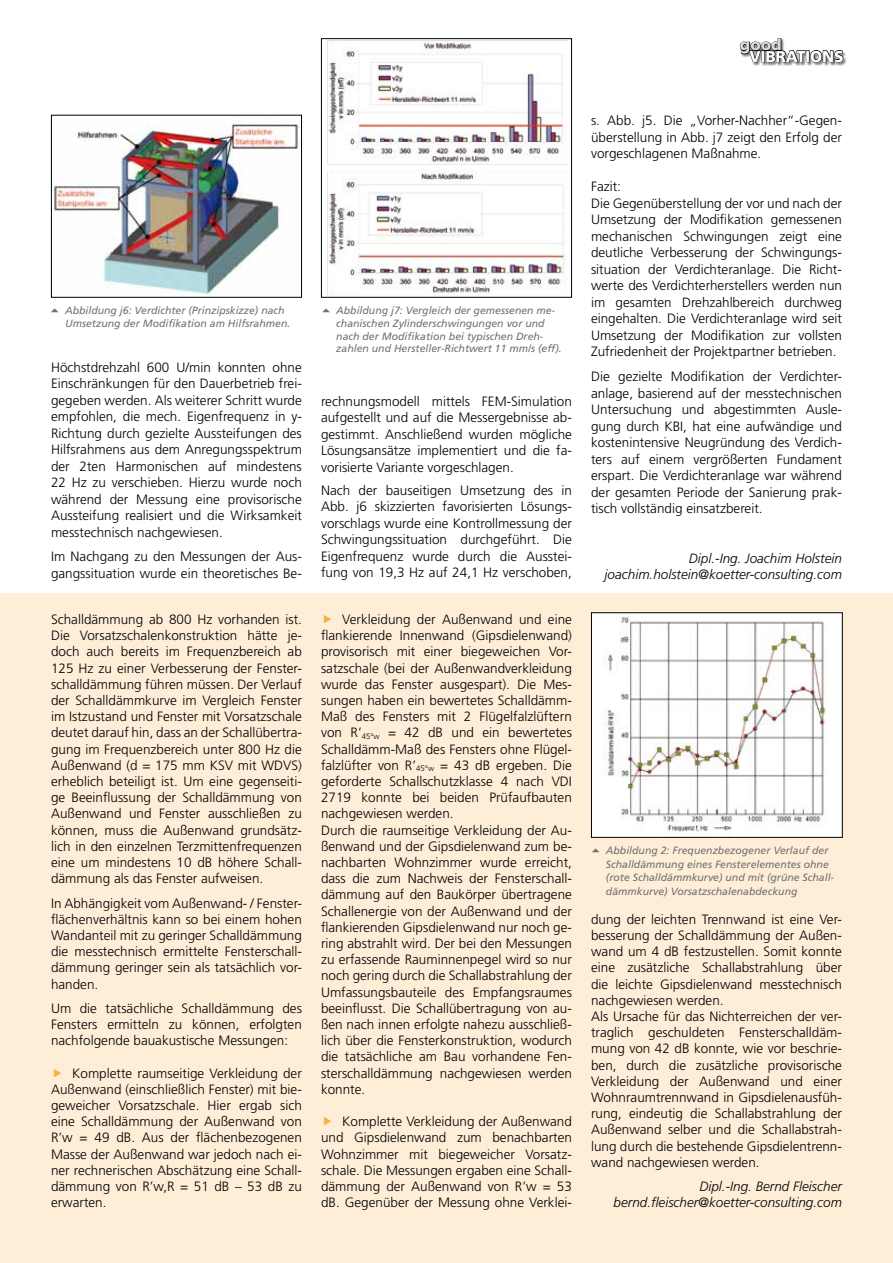
<style>
.page{position:relative;width:893px;height:1263px;background:#fff}
.page>*{position:absolute;margin:0;border:0;box-sizing:border-box;transform-origin:0 0}
.t1{font:900 15.45px "Frutiger";letter-spacing:-.01em;color:#fff}
.t2{font:900 15.45px "Frutiger";color:#d9dadb}
.t3{font:300 13.5px/16.2px "Frutiger";color:#000;text-align:justify}
.t4{font:italic 300 13.5px/16.2px "Frutiger";color:#000;text-align:right}
.t5{font:italic 10.5px/12.6px "Frutiger";color:#707172}
</style>
<div class="page">
<div style="left:0;top:593px;width:893px;height:670px;background:#feeed7"></div>
<img style="left:327px;top:40px;width:241px;height:255px">
<div style="left:321px;top:38px;width:251px;height:260px;border:1px solid #000"></div>
<div style="left:740px;top:38px;width:107px;height:28px;background:#000;opacity:.5"></div>
<svg style="left:740px;top:38px;width:103px;height:27px"></svg>
<img style="left:53px;top:117px;width:247px;height:177px">
<div style="left:51px;top:115px;width:251px;height:183px;border:1px solid #000"></div>
<div style="left:591px;top:613px;width:251px;height:224px;background:#fff"></div>
<img style="left:605px;top:617px;width:222px;height:219px">
<div style="left:591px;top:612px;width:252px;height:226px;border:1px solid #000"></div>
<p class="t2" style="left:740px;top:36px;width:43px">GOOD</p>
<p class="t1" style="left:749px;top:47px;width:96px">VIBRATIONS</p>
<p class="t5" style="left:65px;top:304px;width:227px">Abbildung j6: Verdichter (Prinzipskizze) nach<br>Umsetzung der Modifikation am Hilfsrahmen.</p>
<p class="t3" style="left:51px;top:359px;width:252px">Höchstdrehzahl 600 U/min konnten ohne Einschränkungen für den Dauerbetrieb frei&shy;gegeben werden. Als weiterer Schritt wurde empfohlen, die mech. Eigenfrequenz in y-Richtung durch gezielte Aussteifungen des Hilfsrahmens aus dem Anregungsspektrum der 2ten Harmonischen auf mindestens 22 Hz zu verschieben. Hierzu wurde noch während der Messung eine provisorische Aussteifung realisiert und die Wirksamkeit messtechnisch nachgewiesen.</p>
<p class="t3" style="left:51px;top:548px;width:252px">Im Nachgang zu den Messungen der Aus&shy;gangssituation wurde ein theoretisches Be-</p>
<p class="t3" style="left:51px;top:611px;width:252px">Schalldämmung ab 800 Hz vorhanden ist.<br>Die Vorsatzschalenkonstruktion hätte je&shy;doch auch bereits im Frequenzbereich ab 125 Hz zu einer Verbesserung der Fenster&shy;schalldämmung führen müssen. Der Verlauf der Schalldämmkurve im Vergleich Fenster im Istzustand und Fenster mit Vorsatzschale deutet darauf hin, dass an der Schallübertra&shy;gung im Frequenzbereich unter 800 Hz die Außenwand (d = 175 mm KSV mit WDVS) erheblich beteiligt ist. Um eine gegenseiti&shy;ge Beeinflussung der Schalldämmung von Außenwand und Fenster ausschließen zu können, muss die Außenwand grundsätz&shy;lich in den einzelnen Terzmittenfrequenzen eine um mindestens 10 dB höhere Schall&shy;dämmung als das Fenster aufweisen.</p>
<p class="t3" style="left:51px;top:895px;width:252px">In Abhängigkeit vom Außenwand- / Fenster&shy;flächenverhältnis kann so bei einem hohen Wandanteil mit zu geringer Schalldämmung die messtechnisch ermittelte Fensterschall&shy;dämmung geringer sein als tatsächlich vor&shy;handen.</p>
<p class="t3" style="left:51px;top:1000px;width:252px">Um die tatsächliche Schalldämmung des Fensters ermitteln zu können, erfolgten nachfolgende bauakustische Messungen:</p>
<p class="t3" style="left:51px;top:1065px;width:252px;text-indent:21px">Komplette raumseitige Verkleidung der Außenwand (einschließlich Fenster) mit bie&shy;geweicher Vorsatzschale. Hier ergab sich eine Schalldämmung der Außenwand von R’w = 49 dB. Aus der flächenbezogenen Masse der Außenwand war jedoch nach ei&shy;ner rechnerischen Abschätzung eine Schall&shy;dämmung von R’w,R = 51 dB – 53 dB zu erwarten.</p>
<p class="t5" style="left:336px;top:304px;width:227px">Abbildung j7: Vergleich der gemessenen me&shy;chanischen Zylinderschwingungen vor und nach der Modifikation bei typischen Dreh&shy;zahlen und Hersteller-Richtwert 11 mm/s (eff).</p>
<p class="t3" style="left:321px;top:393px;width:252px">rechnungsmodell mittels FEM-Simulation aufgestellt und auf die Messergebnisse ab&shy;gestimmt. Anschließend wurden mögliche Lösungsansätze implementiert und die fa&shy;vorisierte Variante vorgeschlagen.</p>
<p class="t3" style="left:321px;top:482px;width:252px">Nach der bauseitigen Umsetzung des in Abb. j6 skizzierten favorisierten Lösungs&shy;vorschlags wurde eine Kontrollmessung der Schwingungssituation durchgeführt. Die Eigenfrequenz wurde durch die Ausstei&shy;fung von 19,3 Hz auf 24,1 Hz verschoben,</p>
<p class="t3" style="left:321px;top:611px;width:252px;text-align:left;text-indent:21px">Verkleidung der Außenwand und eine flankierende Innenwand (Gipsdielenwand) provisorisch mit einer biegeweichen Vor&shy;satzschale (bei der Außenwandverkleidung wurde das Fenster ausgespart). Die Mes&shy;sungen haben ein bewertetes Schalldämm-Maß des Fensters mit 2 Flügelfalzlüftern von R’<sub>45°w</sub> = 42 dB und ein bewertetes Schalldämm-Maß des Fensters ohne Flügel&shy;falzlüfter von R’<sub>45°w</sub> = 43 dB ergeben. Die geforderte Schallschutzklasse 4 nach VDI 2719 konnte bei beiden Prüfaufbauten nachgewiesen werden.<br>Durch die raumseitige Verkleidung der Au&shy;ßenwand und der Gipsdielenwand zum be&shy;nachbarten Wohnzimmer wurde erreicht, dass die zum Nachweis der Fensterschall&shy;dämmung auf den Baukörper übertragene Schallenergie von der Außenwand und der flankierenden Gipsdielenwand nur noch ge&shy;ring abstrahlt wird. Der bei den Messungen zu erfassende Rauminnenpegel wird so nur noch gering durch die Schallabstrahlung der Umfassungsbauteile des Empfangsraumes beeinflusst. Die Schallübertragung von au&shy;ßen nach innen erfolgte nahezu ausschließ&shy;lich über die Fensterkonstruktion, wodurch die tatsächliche am Bau vorhandene Fen&shy;sterschalldämmung nachgewiesen werden konnte.</p>
<p class="t3" style="left:321px;top:1113px;width:252px;text-indent:21px">Komplette Verkleidung der Außenwand und Gipsdielenwand zum benachbarten Wohnzimmer mit biegeweicher Vorsatz&shy;schale. Die Messungen ergaben eine Schall&shy;dämmung der Außenwand von R’w = 53 dB. Gegenüber der Messung ohne Verklei-</p>
<p class="t3" style="left:591px;top:112px;width:252px">s. Abb. j5. Die „Vorher-Nachher“-Gegen&shy;überstellung in Abb. j7 zeigt den Erfolg der vorgeschlagenen Maßnahme.</p>
<p class="t3" style="left:591px;top:178px;width:252px;text-align:left">Fazit:<br>Die Gegenüberstellung der vor und nach der Umsetzung der Modifikation gemessenen mechanischen Schwingungen zeigt eine deutliche Verbesserung der Schwingungs&shy;situation der Verdichteranlage. Die Richt&shy;werte des Verdichterherstellers werden nun im gesamten Drehzahlbereich durchweg eingehalten. Die Verdichteranlage wird seit Umsetzung der Modifikation zur vollsten Zufriedenheit der Projektpartner betrieben.</p>
<p class="t3" style="left:591px;top:368px;width:252px">Die gezielte Modifikation der Verdichter&shy;anlage, basierend auf der messtechnischen Untersuchung und abgestimmten Ausle&shy;gung durch KBI, hat eine aufwändige und kostenintensive Neugründung des Verdich&shy;ters auf einem vergrößerten Fundament erspart. Die Verdichteranlage war während der gesamten Periode der Sanierung prak&shy;tisch vollständig einsatzbereit.</p>
<p class="t4" style="left:605px;top:550px;width:239px">Dipl.-Ing. Joachim Holstein joachim.holstein@koetter-consulting.com</p>
<p class="t5" style="left:606px;top:844px;width:230px;line-height:13.5px">Abbildung 2: Frequenzbezogener Verlauf der Schalldämmung eines Fensterelementes ohne (rote Schalldämmkurve) und mit (grüne Schall&shy;dämmkurve) Vorsatzschalenabdeckung</p>
<p class="t3" style="left:591px;top:911px;width:252px;text-align:left">dung der leichten Trennwand ist eine Ver&shy;besserung der Schalldämmung der Außen&shy;wand um 4 dB festzustellen. Somit konnte eine zusätzliche Schallabstrahlung über die leichte Gipsdielenwand messtechnisch nachgewiesen werden.<br>Als Ursache für das Nichterreichen der ver&shy;traglich geschuldeten Fensterschalldäm&shy;mung von 42 dB konnte, wie vor beschrie&shy;ben, durch die zusätzliche provisorische Verkleidung der Außenwand und einer Wohnraumtrennwand in Gipsdielenausfüh&shy;rung, eindeutig die Schallabstrahlung der Außenwand selber und die Schallabstrah&shy;lung durch die bestehende Gipsdielentrenn&shy;wand nachgewiesen werden.</p>
<p class="t4" style="left:614px;top:1178px;width:230px">Dipl.-Ing. Bernd Fleischer bernd.fleischer@koetter-consulting.com</p>
</div>
